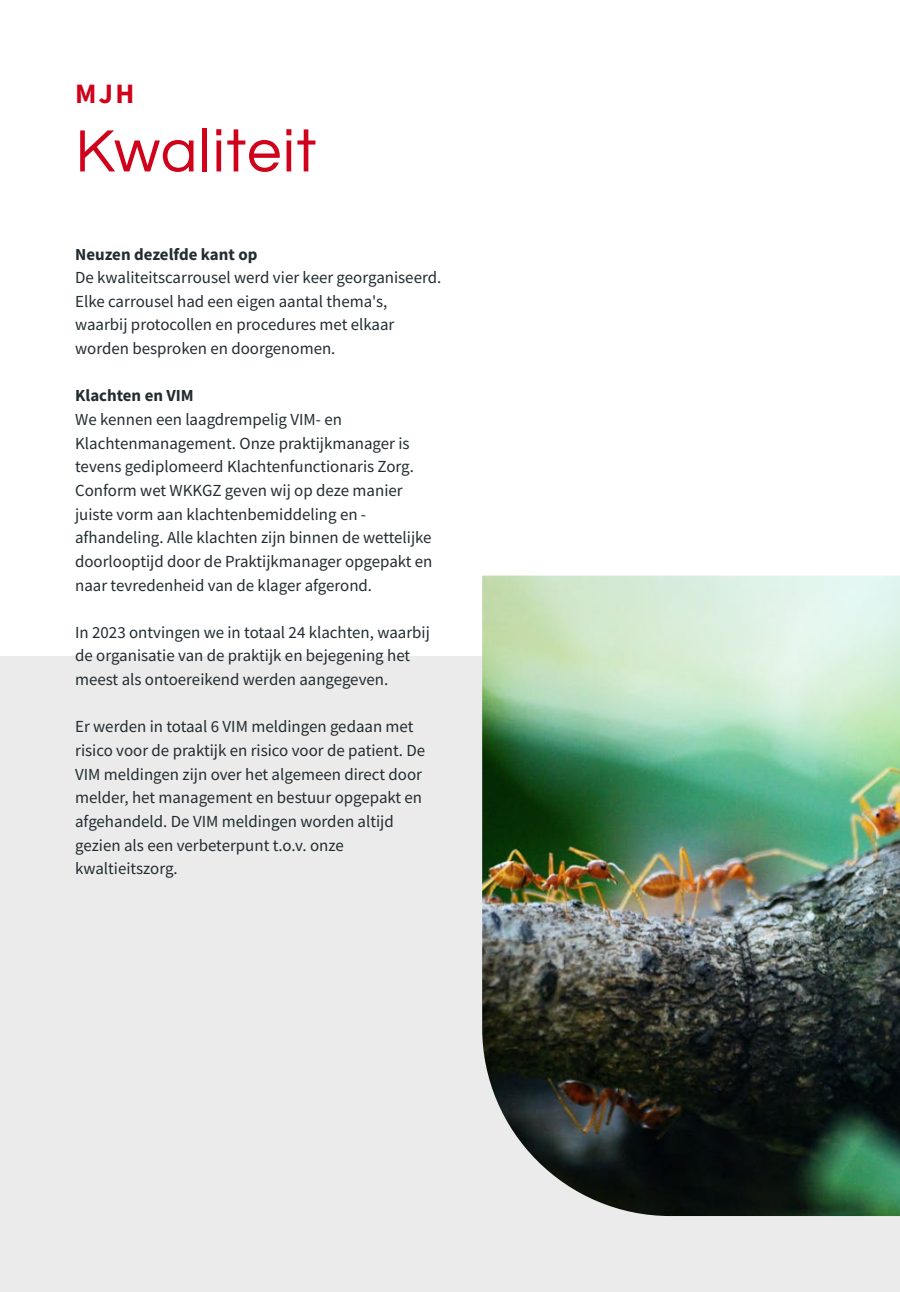
<style>
.page{position:relative;width:900px;height:1292px;background:#fff}
.page>*{position:absolute;margin:0;border:0;box-sizing:border-box;transform-origin:0 0}
.t1{font:61.8px "Questrial";letter-spacing:.02em;color:#d0021b}
.t2{font:700 28.2px "Source Sans Pro";color:#d0021b}
.t3{font:16.8px/23.7px "Source Sans Pro";color:#222c31}
.t4{font:700 16.8px "Source Sans Pro";color:#222c31}
</style>
<div class="page">
<div style="left:0;top:656px;width:900px;height:635px;background:#ebebeb"></div>
<img style="left:482px;top:575px;width:418px;height:640px">
<h2 class="t2" style="left:75px;top:74px;width:61px">MJH</h2>
<h1 class="t1" style="left:75px;top:108px;width:243px">Kwaliteit</h1>
<p class="t4" style="left:75px;top:243px;width:184px">Neuzen dezelfde kant op</p>
<p class="t3" style="left:75px;top:266px;width:368px">De kwaliteitscarrousel werd vier keer georganiseerd.<br>Elke carrousel had een eigen aantal thema's, waarbij protocollen en procedures met elkaar worden besproken en doorgenomen.</p>
<p class="t4" style="left:75px;top:384px;width:120px">Klachten en VIM</p>
<p class="t3" style="left:75px;top:407px;width:359px">We kennen een laagdrempelig VIM- en Klachtenmanagement. Onze praktijkmanager is tevens gediplomeerd Klachtenfunctionaris Zorg.<br>Conform wet WKKGZ geven wij op deze manier juiste vorm aan klachtenbemiddeling en - afhandeling. Alle klachten zijn binnen de wettelijke doorlooptijd door de Praktijkmanager opgepakt en naar tevredenheid van de klager afgerond.</p>
<p class="t3" style="left:75px;top:620px;width:356px">In 2023 ontvingen we in totaal 24 klachten, waarbij de organisatie van de praktijk en bejegening het meest als ontoereikend werden aangegeven.</p>
<p class="t3" style="left:75px;top:714px;width:352px">Er werden in totaal 6 VIM meldingen gedaan met risico voor de praktijk en risico voor de patient. De VIM meldingen zijn over het algemeen direct door melder, het management en bestuur opgepakt en afgehandeld. De VIM meldingen worden altijd gezien als een verbeterpunt t.o.v. onze kwaltieitszorg.</p>
</div>
